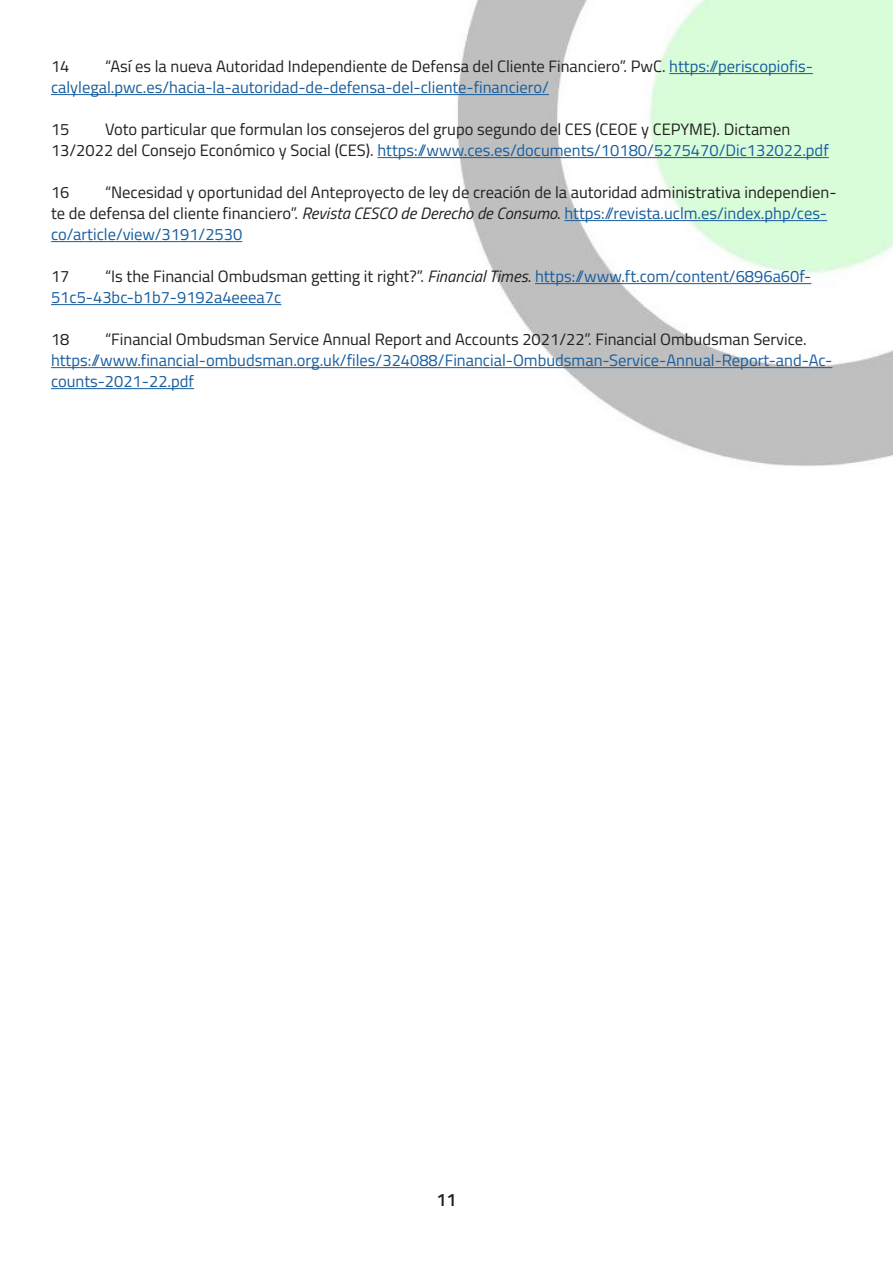
<style>
.page{position:relative;width:893px;height:1263px;background:#fff}
.page>*{position:absolute;margin:0;border:0;box-sizing:border-box;transform-origin:0 0}
.t1{font:600 18px "Titillium";color:#231f20}
.t2{font:16.5px/21px "Titillium";color:#231f20}
.t3{font:16.5px/21px "Titillium";color:#175d9e}
.s1{color:#231f20}
.s2{color:#175d9e}
.s3{font-style:italic}
.s4{font-style:italic;color:#231f20}
</style>
<div class="page">
<img style="left:451px;top:0;width:442px;height:466px">
<hr style="left:669px;top:73px;width:144px;height:1px;background:#175d9e">
<hr style="left:51px;top:94px;width:498px;height:1px;background:#175d9e">
<hr style="left:377px;top:157px;width:452px;height:1px;background:#175d9e">
<hr style="left:564px;top:220px;width:263px;height:1px;background:#175d9e">
<hr style="left:51px;top:241px;width:191px;height:1px;background:#175d9e">
<hr style="left:535px;top:283px;width:276px;height:1px;background:#175d9e">
<hr style="left:51px;top:304px;width:230px;height:1px;background:#175d9e">
<hr style="left:51px;top:367px;width:781px;height:1px;background:#175d9e">
<hr style="left:51px;top:388px;width:143px;height:1px;background:#175d9e">
<p class="t3" style="left:51px;top:57px;width:763px;text-indent:54px"><span class="s1">“Así es la nueva Autoridad Independiente de Defensa del Cliente Financiero”. PwC.</span> https://periscopiofis&shy;calylegal.pwc.es/hacia-la-autoridad-de-defensa-del-cliente-financiero/</p>
<p class="t2" style="left:51px;top:120px;width:20px">15</p>
<p class="t2" style="left:51px;top:57px;width:20px">14</p>
<p class="t2" style="left:51px;top:120px;width:779px;text-indent:54px">Voto particular que formulan los consejeros del grupo segundo del CES (CEOE y CEPYME). Dictamen<br>13/2022 del Consejo Económico y Social (CES). <span class="s2">https://www.ces.es/documents/10180/5275470/Dic132022.pdf</span></p>
<p class="t2" style="left:51px;top:183px;width:20px">16</p>
<p class="t2" style="left:51px;top:183px;width:787px;text-indent:54px">“Necesidad y oportunidad del Anteproyecto de ley de creación de la autoridad administrativa independien&shy;te de defensa del cliente financiero”. <span class="s3">Revista CESCO de Derecho de Consumo</span>. <span class="s2">https://revista.uclm.es/index.php/ces&shy;co/article/view/3191/2530</span></p>
<p class="t2" style="left:51px;top:267px;width:20px">17</p>
<p class="t3" style="left:51px;top:267px;width:762px;text-indent:54px"><span class="s1">“Is the Financial Ombudsman getting it right?”.</span> <span class="s4">Financial Times</span><span class="s1">.</span> https://www.ft.com/content/6896a60f-<br>51c5-43bc-b1b7-9192a4eeea7c</p>
<p class="t2" style="left:51px;top:330px;width:20px">18</p>
<p class="t2" style="left:105px;top:330px;width:703px">“Financial Ombudsman Service Annual Report and Accounts 2021/22”. Financial Ombudsman Service.</p>
<p class="t3" style="left:51px;top:351px;width:783px">https://www.financial-ombudsman.org.uk/files/324088/Financial-Ombudsman-Service-Annual-Report-and-Ac&shy;counts-2021-22.pdf</p>
<p class="t1" style="left:436px;top:1193px;width:22px">11</p>
</div>
